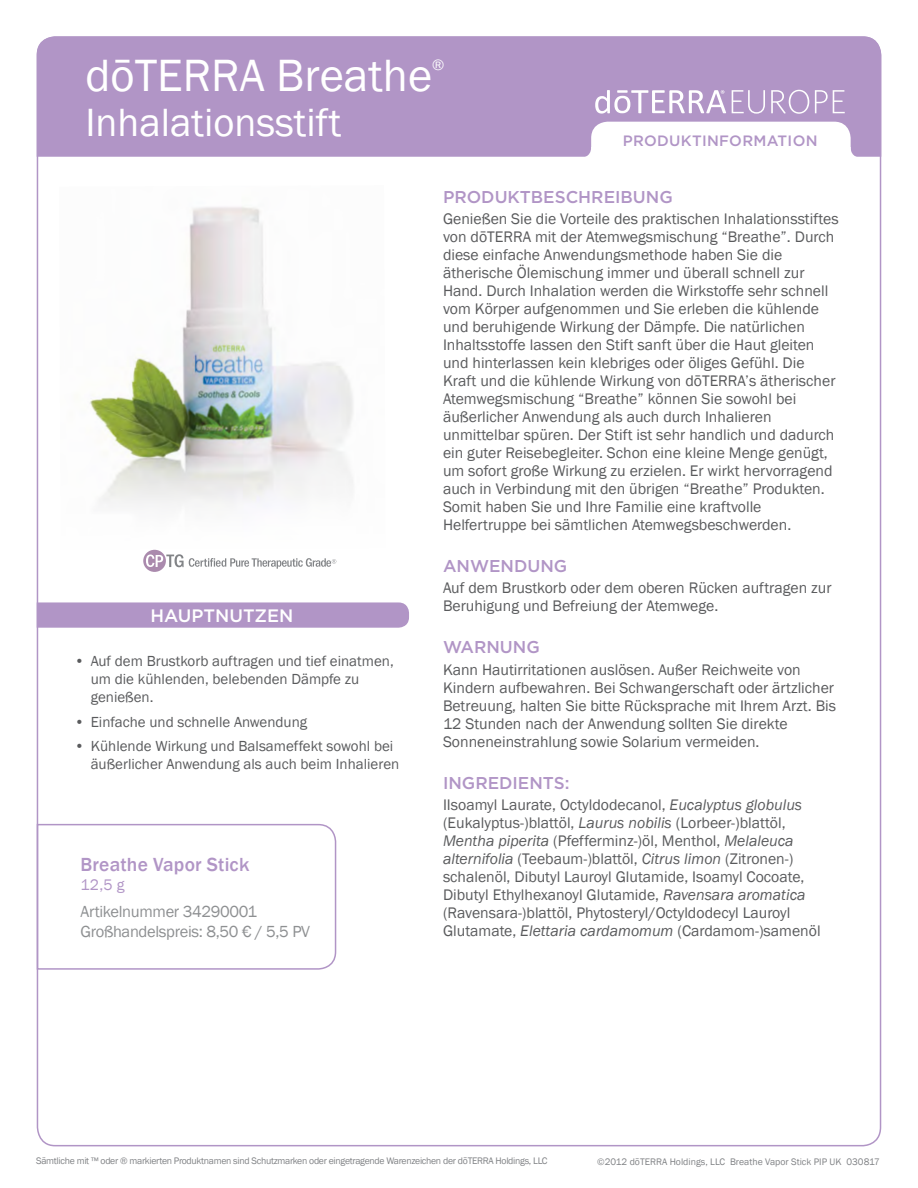
<style>
.page{position:relative;width:918px;height:1188px;background:#fff}
.page>*{position:absolute;margin:0;border:0;box-sizing:border-box;transform-origin:0 0}
.t1{font:46.5px "Franklin Gothic";color:#fff}
.t2{font:40.5px "Franklin Gothic";color:#fff}
.t3{font:500 19.5px "Franklin Gothic";letter-spacing:.01em;color:#b195c6}
.t4{font:500 18px "Gotham";color:#fff}
.t5{font:500 17.1px "Gotham";color:#b195c6}
.t6{font:16.5px/19.8px "Franklin Gothic";letter-spacing:-.02em;color:#8e9092}
.t7{font:15.75px/18px "Franklin Gothic";color:#5a5b5d}
.t8{font:15.75px "Franklin Gothic";color:#b195c6}
.t9{font:15.75px "Franklin Gothic";color:#fff}
.t10{font:15px/18px "Franklin Gothic";color:#5a5b5d}
.t11{font:500 15px "Gotham";letter-spacing:.02em;color:#b195c6}
.t12{font:9.75px "Franklin Gothic";letter-spacing:-.03em;color:#808285}
.t13{font:9.75px "Franklin Gothic";color:#808285}
.s1{font-style:italic}
</style>
<div class="page">
<div style="left:37px;top:36px;width:844px;height:121px;background:#b195c6"></div>
<svg style="left:595px;top:90px;width:131px;height:24px"></svg>
<svg style="left:732px;top:90px;width:33px;height:24px"></svg>
<svg style="left:771px;top:90px;width:38px;height:24px"></svg>
<svg style="left:815px;top:90px;width:30px;height:23px"></svg>
<svg style="left:581px;top:122px;width:280px;height:35px"></svg>
<svg style="left:143px;top:550px;width:193px;height:22px"></svg>
<img style="left:89px;top:206px;width:264px;height:300px">
<svg style="left:37px;top:602px;width:372px;height:26px;background:#b398c7"></svg>
<svg style="left:36px;top:823px;width:301px;height:147px"></svg>
<h1 class="t1" style="left:85px;top:47px;width:348px">dōTERRA Breathe</h1>
<p class="t9" style="left:432px;top:55px;width:14px">®</p>
<h2 class="t2" style="left:85px;top:98px;width:257px">Inhalationsstift</h2>
<p class="t11" style="left:623px;top:131px;width:196px">PRODUKTINFORMATION</p>
<p class="t4" style="left:150px;top:604px;width:144px">HAUPTNUTZEN</p>
<p class="t10" style="left:91px;top:652px;width:305px;text-indent:-16px">• Auf dem Brustkorb auftragen und tief einatmen, um die kühlenden, belebenden Dämpfe zu genießen.</p>
<p class="t10" style="left:75px;top:713px;width:234px">• Einfache und schnelle Anwendung</p>
<p class="t10" style="left:91px;top:738px;width:310px;text-indent:-16px">• Kühlende Wirkung und Balsameffekt sowohl bei äußerlicher Anwendung als auch beim Inhalieren</p>
<p class="t3" style="left:81px;top:852px;width:170px">Breathe Vapor Stick</p>
<p class="t8" style="left:81px;top:875px;width:46px">12,5 g</p>
<p class="t6" style="left:81px;top:902px;width:231px">Artikelnummer 34290001<br>Großhandelspreis: 8,50 € / 5,5 PV</p>
<p class="t5" style="left:443px;top:185px;width:231px">PRODUKTBESCHREIBUNG</p>
<p class="t7" style="left:443px;top:210px;width:397px">Genießen Sie die Vorteile des praktischen Inhalationsstiftes von dōTERRA mit der Atemwegsmischung “Breathe”. Durch diese einfache Anwendungsmethode haben Sie die ätherische Ölemischung immer und überall schnell zur Hand. Durch Inhalation werden die Wirkstoffe sehr schnell vom Körper aufgenommen und Sie erleben die kühlende und beruhigende Wirkung der Dämpfe. Die natürlichen Inhaltsstoffe lassen den Stift sanft über die Haut gleiten und hinterlassen kein klebriges oder öliges Gefühl. Die Kraft und die kühlende Wirkung von dōTERRA’s ätherischer Atemwegsmischung “Breathe” können Sie sowohl bei äußerlicher Anwendung als auch durch Inhalieren unmittelbar spüren. Der Stift ist sehr handlich und dadurch ein guter Reisebegleiter. Schon eine kleine Menge genügt, um sofort große Wirkung zu erzielen. Er wirkt hervorragend auch in Verbindung mit den übrigen “Breathe” Produkten.<br>Somit haben Sie und Ihre Familie eine kraftvolle Helfertruppe bei sämtlichen Atemwegsbeschwerden.</p>
<p class="t5" style="left:443px;top:555px;width:126px">ANWENDUNG</p>
<p class="t7" style="left:443px;top:580px;width:390px">Auf dem Brustkorb oder dem oberen Rücken auftragen zur<br>Beruhigung und Befreiung der Atemwege.</p>
<p class="t5" style="left:443px;top:636px;width:98px">WARNUNG</p>
<p class="t7" style="left:443px;top:661px;width:395px">Kann Hautirritationen auslösen. Außer Reichweite von Kindern aufbewahren. Bei Schwangerschaft oder ärtzlicher Betreuung, halten Sie bitte Rücksprache mit Ihrem Arzt. Bis 12 Stunden nach der Anwendung sollten Sie direkte Sonneneinstrahlung sowie Solarium vermeiden.</p>
<p class="t5" style="left:443px;top:772px;width:128px">INGREDIENTS:</p>
<p class="t7" style="left:443px;top:796px;width:379px">IIsoamyl Laurate, Octyldodecanol, <span class="s1">Eucalyptus globulus </span>(Eukalyptus-)blattöl, <span class="s1">Laurus nobilis</span> (Lorbeer-)blattöl, <span class="s1">Mentha piperita</span> (Pfefferminz-)öl, Menthol, <span class="s1">Melaleuca alternifolia</span> (Teebaum-)blattöl, <span class="s1">Citrus limon</span> (Zitronen-) schalenöl, Dibutyl Lauroyl Glutamide, Isoamyl Cocoate, Dibutyl Ethylhexanoyl Glutamide, <span class="s1">Ravensara aromatica </span>(Ravensara-)blattöl, Phytosteryl/Octyldodecyl Lauroyl Glutamate, <span class="s1">Elettaria cardamomum</span> (Cardamom-)samenöl</p>
<p class="t12" style="left:36px;top:1155px;width:513px">Sämtliche mit ™ oder ® markierten Produktnamen sind Schutzmarken oder eingetragende Warenzeichen der dōTERRA Holdings, LLC</p>
<p class="t13" style="left:597px;top:1156px;width:284px">©2012 dōTERRA Holdings, LLC Breathe Vapor Stick PIP UK 030817</p>
</div>
